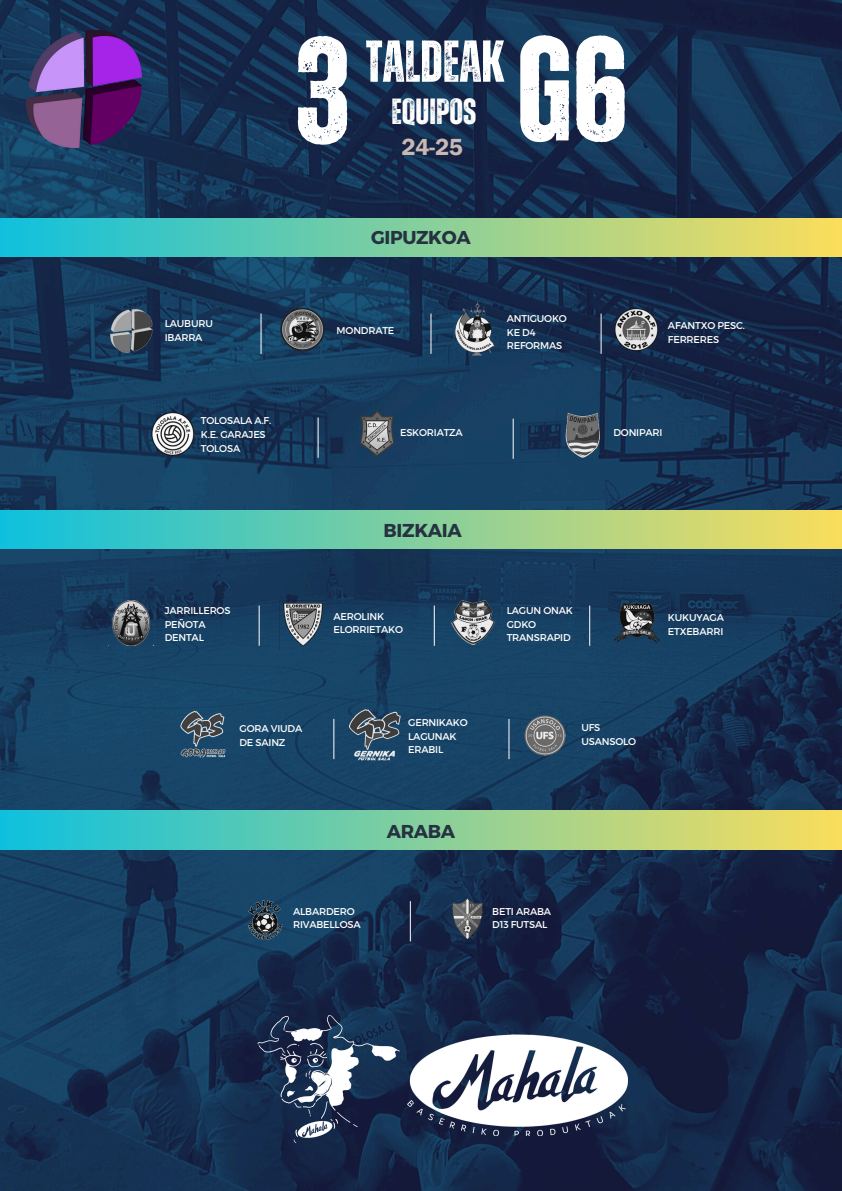
<style>
.page{position:relative;width:842px;height:1191px;background:#fff}
.page>*{position:absolute;margin:0;border:0;box-sizing:border-box;transform-origin:0 0}
.t1{font:700 150.5px "Zuume Rough";color:#fff}
.t2{font:700 147.7px "Zuume Rough";color:#fff}
.t3{font:700 59px "Zuume Rough";color:#fff}
.t4{font:700 36.3px "Zuume Rough";color:#fff}
.t5{font:23.4px "Franklin Gothic LT Pro Dm";color:#c8b9b2}
.t6{font:700 18.6px "Montserrat";letter-spacing:-.02em;color:#263241}
.t7{font:9.9px/13.5px "Montserrat";letter-spacing:-.02em;color:#fff}
</style>
<div class="page">
<img style="left:0;top:0;width:842px;height:1190px">
<img style="left:27px;top:30px;width:115px;height:122px">
<div style="left:0;top:218px;width:842px;height:39px;background:linear-gradient(to right,#10c0dd,#fbde5b)"></div>
<hr style="left:261px;top:313px;width:1px;height:41px;background:#fff">
<hr style="left:431px;top:313px;width:1px;height:41px;background:#fff">
<hr style="left:601px;top:313px;width:1px;height:41px;background:#fff">
<hr style="left:259px;top:605px;width:1px;height:40px;background:#fff">
<hr style="left:434px;top:605px;width:1px;height:40px;background:#fff">
<hr style="left:589px;top:605px;width:1px;height:40px;background:#fff">
<hr style="left:410px;top:901px;width:1px;height:40px;background:#fff">
<img style="left:101px;top:308px;width:61px;height:45px">
<img style="left:280px;top:307px;width:46px;height:46px">
<img style="left:447px;top:299px;width:56px;height:60px">
<img style="left:614px;top:307px;width:45px;height:46px">
<img style="left:109px;top:600px;width:45px;height:45px">
<img style="left:279px;top:600px;width:46px;height:49px">
<img style="left:450px;top:598px;width:47px;height:47px">
<img style="left:615px;top:602px;width:45px;height:41px">
<img style="left:446px;top:897px;width:43px;height:43px">
<img style="left:238px;top:893px;width:53px;height:52px">
<hr style="left:318px;top:417px;width:1px;height:40px;background:#fff">
<hr style="left:513px;top:418px;width:1px;height:41px;background:#fff">
<img style="left:558px;top:407px;width:49px;height:50px">
<img style="left:356px;top:407px;width:41px;height:53px">
<img style="left:150px;top:412px;width:45px;height:44px">
<hr style="left:333px;top:718px;width:1px;height:41px;background:#fff">
<hr style="left:509px;top:718px;width:1px;height:41px;background:#fff">
<img style="left:179px;top:710px;width:47px;height:47px">
<img style="left:350px;top:709px;width:51px;height:52px">
<img style="left:525px;top:715px;width:40px;height:40px">
<div style="left:0;top:510px;width:842px;height:38px;background:linear-gradient(to right,#0ec0de,#f9dd5c)"></div>
<div style="left:0;top:810px;width:842px;height:39px;background:linear-gradient(to right,#0ec0de,#f9dd5c)"></div>
<img style="left:234px;top:1015px;width:183px;height:132px">
<img style="left:407px;top:1026px;width:221px;height:109px">
<p class="t1" style="left:295px;top:23px;width:57px">3</p>
<p class="t2" style="left:517px;top:22px;width:113px">G6</p>
<p class="t3" style="left:366px;top:35px;width:140px">TALDEAK</p>
<h5 class="t4" style="left:391px;top:95px;width:86px">EQUIPOS</h5>
<p class="t5" style="left:401px;top:138px;width:63px">24-25</p>
<p class="t7" style="left:165px;top:316px;width:50px">LAUBURU</p>
<p class="t7" style="left:165px;top:330px;width:39px">IBARRA</p>
<p class="t6" style="left:371px;top:225px;width:101px">GIPUZKOA</p>
<p class="t7" style="left:507px;top:311px;width:62px">ANTIGUOKO<br>KE D4<br>REFORMAS</p>
<p class="t7" style="left:337px;top:323px;width:59px">MONDRATE</p>
<p class="t7" style="left:668px;top:318px;width:78px">AFANTXO PESC.<br>FERRERES</p>
<p class="t7" style="left:201px;top:413px;width:72px">TOLOSALA A.F.<br>K.E. GARAJES<br>TOLOSA</p>
<h5 class="t7" style="left:400px;top:425px;width:64px">ESKORIATZA</h5>
<p class="t7" style="left:613px;top:425px;width:51px">DONIPARI</p>
<p class="t6" style="left:384px;top:518px;width:80px">BIZKAIA</p>
<p class="t7" style="left:165px;top:603px;width:67px">JARRILLEROS<br>PEÑOTA<br>DENTAL</p>
<p class="t7" style="left:333px;top:609px;width:71px">AEROLINK<br>ELORRIETAKO</p>
<p class="t7" style="left:668px;top:610px;width:58px">KUKUYAGA<br>ETXEBARRI</p>
<p class="t7" style="left:507px;top:603px;width:68px">LAGUN ONAK<br>GDKO<br>TRANSRAPID</p>
<p class="t7" style="left:239px;top:721px;width:64px">GORA VIUDA<br>DE SAINZ</p>
<p class="t7" style="left:408px;top:715px;width:61px">GERNIKAKO<br>LAGUNAK<br>ERABIL</p>
<p class="t7" style="left:581px;top:720px;width:56px">UFS<br>USANSOLO</p>
<p class="t6" style="left:387px;top:818px;width:70px">ARABA</p>
<p class="t7" style="left:293px;top:904px;width:63px">ALBARDERO</p>
<p class="t7" style="left:293px;top:917px;width:69px">RIVABELLOSA</p>
<p class="t7" style="left:492px;top:904px;width:60px">BETI ARABA<br>D13 FUTSAL</p>
</div>
